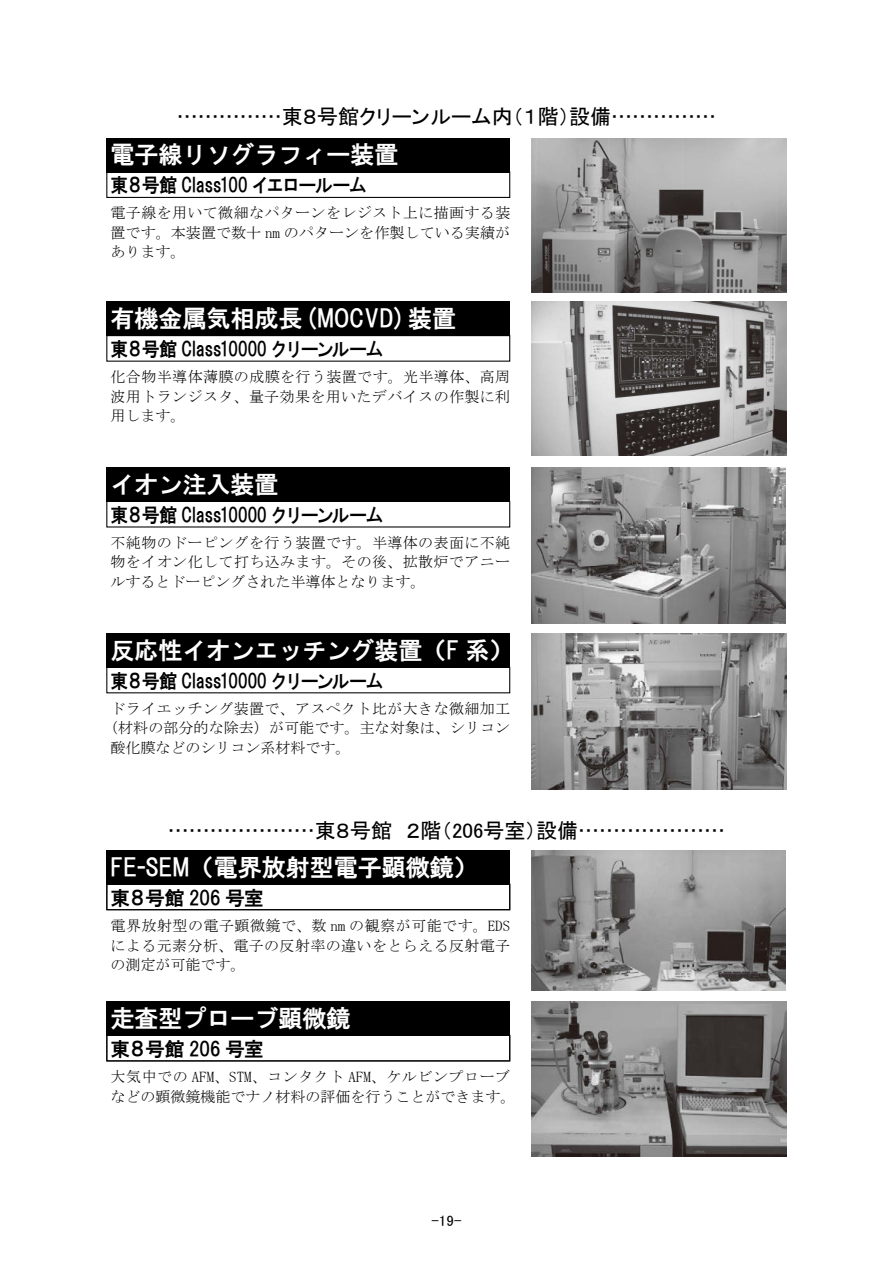
<style>
.page{position:relative;width:893px;height:1263px;background:#fff}
.page>*{position:absolute;margin:0;border:0;box-sizing:border-box;transform-origin:0 0}
.t1{font:24px "HGS Gothic E";color:#fff}
.t2{font:21px "MS P Gothic";color:#000}
.t3{font:19.5px "HGS Gothic E";letter-spacing:-.045em;color:#000;scale:.9 1}
.t4{font:19.5px "HGS Gothic E";letter-spacing:-.045em;color:#000}
.t5{font:15px/19.5px "MS Mincho";letter-spacing:.025em;color:#000;text-align:justify}
.t6{font:15px/19.5px "MS Mincho";color:#000}
.t7{font:15px "MS Mincho";letter-spacing:.005em;color:#000}
.t8{font:15px "MS P Gothic";color:#000}
</style>
<div class="page">
<div style="left:106px;top:138px;width:404px;height:34px;background:#000"></div>
<div style="left:106px;top:171px;width:404px;height:27px;border:1px solid #000"></div>
<div style="left:106px;top:302px;width:404px;height:34px;background:#000"></div>
<div style="left:106px;top:335px;width:404px;height:27px;border:1px solid #000"></div>
<div style="left:106px;top:468px;width:404px;height:34px;background:#000"></div>
<div style="left:106px;top:501px;width:404px;height:26px;border:1px solid #000"></div>
<div style="left:106px;top:634px;width:404px;height:34px;background:#000"></div>
<div style="left:106px;top:667px;width:404px;height:26px;border:1px solid #000"></div>
<div style="left:106px;top:850px;width:404px;height:34px;background:#000"></div>
<div style="left:106px;top:884px;width:404px;height:26px;border:1px solid #000"></div>
<div style="left:106px;top:1002px;width:404px;height:34px;background:#000"></div>
<div style="left:106px;top:1035px;width:404px;height:26px;border:1px solid #000"></div>
<img style="left:531px;top:138px;width:256px;height:154px">
<img style="left:531px;top:302px;width:256px;height:154px">
<img style="left:531px;top:468px;width:255px;height:156px">
<img style="left:531px;top:634px;width:255px;height:155px">
<img style="left:531px;top:850px;width:255px;height:140px">
<img style="left:531px;top:1002px;width:256px;height:155px">
<h2 class="t2" style="left:177px;top:106px;width:541px">……………東８号館クリーンルーム内（１階）設備……………</h2>
<h1 class="t1" style="left:111px;top:142px;width:290px">電子線リソグラフィー装置</h1>
<h3 class="t3" style="left:111px;top:175px;width:286px">東８号館 Class100 イエロールーム</h3>
<p class="t5" style="left:111px;top:203px;width:401px">電子線を用いて微細なパターンをレジスト上に描画する装置です。本装置で数十 nm のパターンを作製している実績があります。</p>
<h1 class="t1" style="left:111px;top:306px;width:347px">有機金属気相成長 (MOCVD) 装置</h1>
<h3 class="t3" style="left:111px;top:339px;width:305px">東８号館 Class10000 クリーンルーム</h3>
<p class="t5" style="left:111px;top:367px;width:401px">化合物半導体薄膜の成膜を行う装置です。光半導体、高周波用トランジスタ、量子効果を用いたデバイスの作製に利用します。</p>
<h1 class="t1" style="left:111px;top:472px;width:170px">イオン注入装置</h1>
<h3 class="t3" style="left:111px;top:505px;width:305px">東８号館 Class10000 クリーンルーム</h3>
<p class="t5" style="left:111px;top:533px;width:401px">不純物のドーピングを行う装置です。半導体の表面に不純物をイオン化して打ち込みます。その後、拡散炉でアニールするとドーピングされた半導体となります。</p>
<h1 class="t1" style="left:111px;top:638px;width:404px">反応性イオンエッチング装置（F 系）</h1>
<h3 class="t3" style="left:111px;top:671px;width:305px">東８号館 Class10000 クリーンルーム</h3>
<p class="t5" style="left:111px;top:699px;width:401px">ドライエッチング装置で、アスペクト比が大きな微細加工</p>
<p class="t7" style="left:103px;top:720px;width:409px">（材料の部分的な除去）が可能です。主な対象は、シリコン</p>
<p class="t6" style="left:111px;top:738px;width:242px">酸化膜などのシリコン系材料です。</p>
<h2 class="t2" style="left:168px;top:820px;width:559px">…………………東８号館　２階（206号室）設備…………………</h2>
<h1 class="t1" style="left:111px;top:855px;width:369px">FE-SEM（電界放射型電子顕微鏡）</h1>
<h3 class="t4" style="left:111px;top:888px;width:155px">東８号館 206 号室</h3>
<p class="t5" style="left:111px;top:916px;width:401px">電界放射型の電子顕微鏡で、数 nm の観察が可能です。EDSによる元素分析、電子の反射率の違いをとらえる反射電子の測定が可能です。</p>
<h1 class="t1" style="left:111px;top:1006px;width:242px">走査型プローブ顕微鏡</h1>
<h3 class="t4" style="left:111px;top:1039px;width:155px">東８号館 206 号室</h3>
<p class="t6" style="left:111px;top:1067px;width:407px">大気中での AFM、STM、コンタクト AFM、ケルビンプローブなどの顕微鏡機能でナノ材料の評価を行うことができます。</p>
<p class="t8" style="left:431px;top:1213px;width:31px">-19-</p>
</div>
